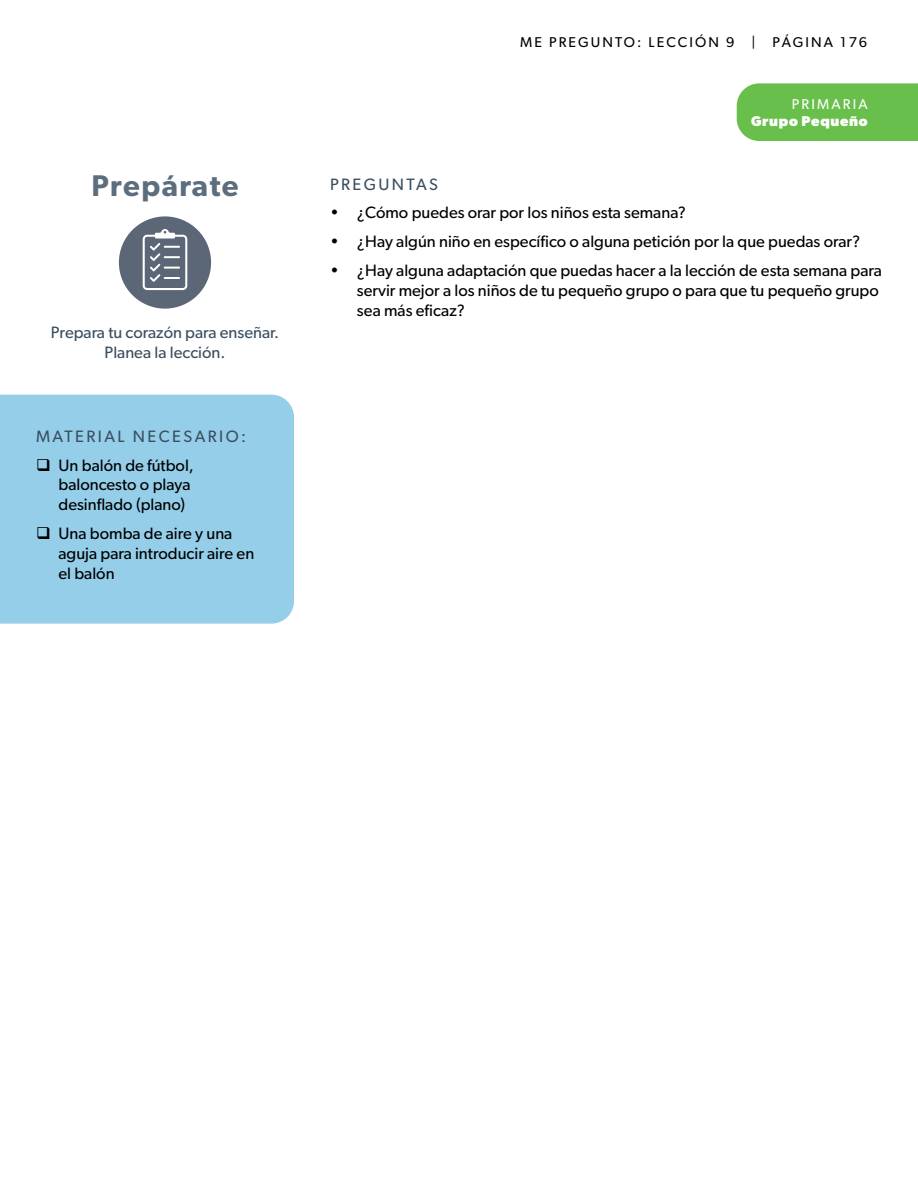
<style>
.page{position:relative;width:918px;height:1188px;background:#fff}
.page>*{position:absolute;margin:0;border:0;box-sizing:border-box;transform-origin:0 0}
.t1{font:600 30px "Gibson";letter-spacing:.05em;color:#5c6e7d}
.t2{font:16.5px/19.8px "Gibson";color:#000}
.t3{font:16.5px/19.8px "Gibson";color:#3b4f61;text-align:center}
.t4{font:16.5px "Gibson";letter-spacing:.15em;color:#3b4f61}
.t5{font:14.25px "Gibson";letter-spacing:.15em;color:#000}
.t6{font:700 14.25px "Gibson";letter-spacing:.05em;color:#fff}
.t7{font:14.25px "Gibson";letter-spacing:.15em;color:#fff}
</style>
<div class="page">
<div style="left:737px;top:83px;width:181px;height:58px;background:#68bf4b"></div>
<div style="left:119px;top:216px;width:92px;height:93px;background:#5b6676;border-radius:50%"></div>
<svg style="left:143px;top:229px;width:44px;height:61px"></svg>
<div style="left:0;top:395px;width:294px;height:229px;background:#95cee9"></div>
<p class="t5" style="left:520px;top:34px;width:349px">ME PREGUNTO: LECCIÓN 9 | PÁGINA 176</p>
<p class="t7" style="left:792px;top:96px;width:77px">PRIMARIA</p>
<p class="t6" style="left:751px;top:113px;width:118px">Grupo Pequeño</p>
<h1 class="t1" style="left:91px;top:168px;width:149px">Prepárate</h1>
<p class="t4" style="left:330px;top:174px;width:109px">PREGUNTAS</p>
<p class="t2" style="left:330px;top:203px;width:358px">• ¿Cómo puedes orar por los niños esta semana?</p>
<p class="t2" style="left:330px;top:231px;width:532px">• ¿Hay algún niño en específico o alguna petición por la que puedas orar?</p>
<p class="t2" style="left:357px;top:260px;width:526px;text-indent:-27px">• ¿Hay alguna adaptación que puedas hacer a la lección de esta semana para servir mejor a los niños de tu pequeño grupo o para que tu pequeño grupo sea más eficaz?</p>
<p class="t3" style="left:51px;top:323px;width:230px">Prepara tu corazón para enseñar.<br>Planea la lección.</p>
<p class="t4" style="left:36px;top:426px;width:212px">MATERIAL NECESARIO:</p>
<p class="t2" style="left:59px;top:455px;width:137px;text-indent:-23px">❑ Un balón de fútbol, baloncesto o playa desinflado (plano)</p>
<p class="t2" style="left:59px;top:523px;width:197px;text-indent:-23px">❑ Una bomba de aire y una aguja para introducir aire en el balón</p>
</div>
